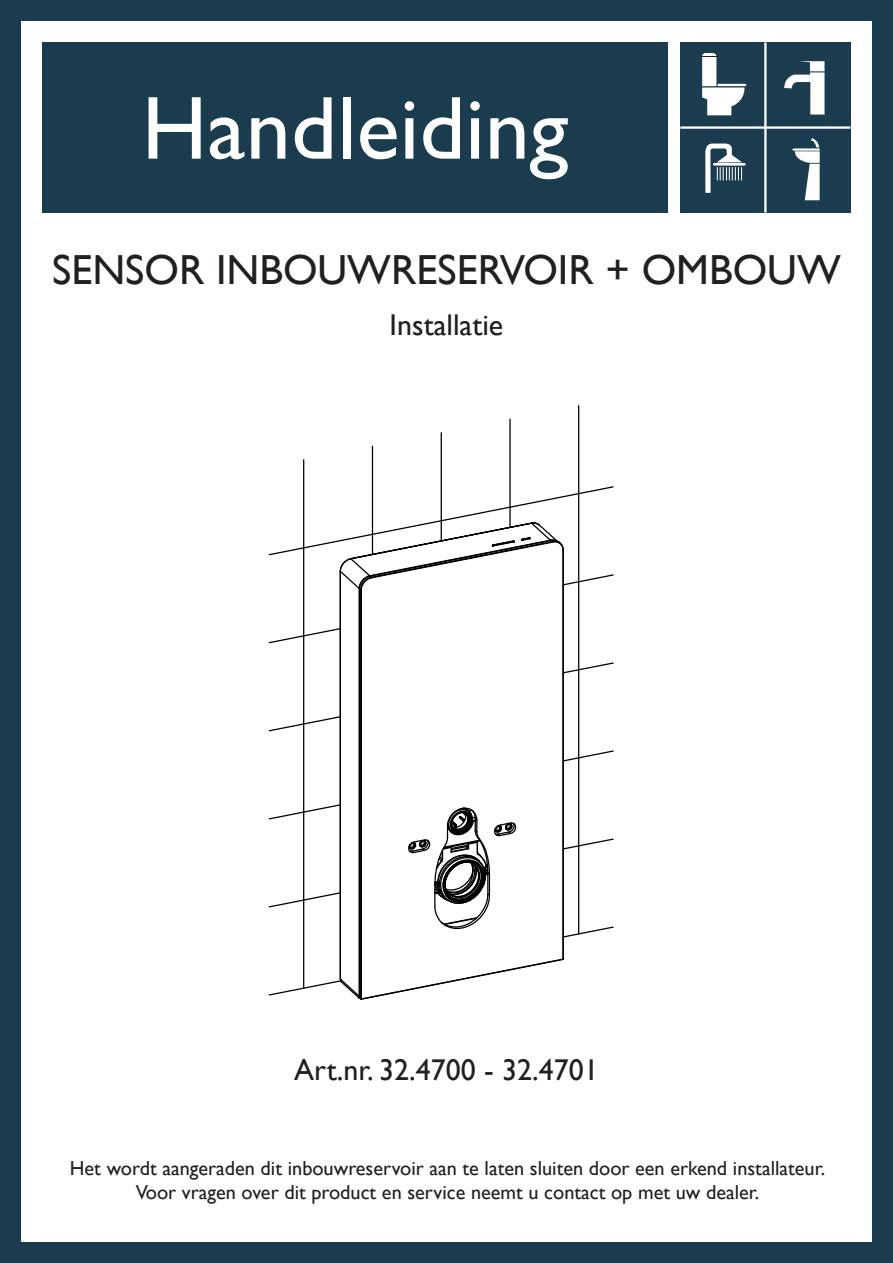
<style>
.page{position:relative;width:893px;height:1263px;background:#1a3c4e}
.page>*{position:absolute;margin:0;border:0;box-sizing:border-box;transform-origin:0 0}
.t1{font:90px "Gill Sans";color:#fff}
.t2{font:42px "Gill Sans";color:#231f20}
.t3{font:30px "Gill Sans";color:#231f20}
.t4{font:20.25px "Gill Sans";color:#231f20}
</style>
<div class="page">
<div style="left:21px;top:21px;width:851px;height:1221px;background:#fff"></div>
<div style="left:43px;top:43px;width:625px;height:170px;background:#1a3c4e"></div>
<div style="left:680px;top:43px;width:170px;height:170px;background:#1a3c4e"></div>
<svg style="left:701px;top:53px;width:46px;height:62px"></svg>
<hr style="left:680px;top:126px;width:170px;height:3px;background:#fff">
<hr style="left:764px;top:43px;width:2px;height:170px;background:#fff">
<svg style="left:792px;top:138px;width:28px;height:62px"></svg>
<svg style="left:784px;top:61px;width:40px;height:54px"></svg>
<hr style="left:714px;top:163px;width:30px;height:3px;background:#fff">
<svg style="left:705px;top:143px;width:37px;height:50px"></svg>
<svg style="left:564px;top:926px;width:50px;height:12px"></svg>
<hr style="left:303px;top:460px;width:1px;height:528px;background:#000">
<svg style="left:564px;top:838px;width:50px;height:12px"></svg>
<svg style="left:268px;top:891px;width:72px;height:17px"></svg>
<hr style="left:372px;top:446px;width:1px;height:108px;background:#000">
<svg style="left:564px;top:749px;width:50px;height:13px"></svg>
<svg style="left:268px;top:803px;width:72px;height:17px"></svg>
<hr style="left:441px;top:433px;width:1px;height:108px;background:#000">
<svg style="left:564px;top:661px;width:50px;height:13px"></svg>
<svg style="left:268px;top:715px;width:72px;height:17px"></svg>
<hr style="left:509px;top:419px;width:2px;height:108px;background:#000">
<svg style="left:268px;top:627px;width:72px;height:17px"></svg>
<hr style="left:578px;top:406px;width:1px;height:528px;background:#000">
<hr style="left:562px;top:550px;width:2px;height:409px;background:#000">
<hr style="left:361px;top:590px;width:1px;height:408px;background:#000">
<hr style="left:360px;top:590px;width:1px;height:408px;background:#000">
<hr style="left:359px;top:588px;width:1px;height:408px;background:#000">
<hr style="left:340px;top:571px;width:1px;height:408px;background:#000">
<svg style="left:408px;top:807px;width:108px;height:123px"></svg>
<svg style="left:268px;top:958px;width:296px;height:42px"></svg>
<svg style="left:268px;top:485px;width:346px;height:107px"></svg>
<p class="t1" style="left:148px;top:75px;width:428px">Handleiding</p>
<p class="t1" style="left:291px;top:75px;width:279px">didg</p>
<p class="t2" style="left:52px;top:245px;width:790px">SENSOR INBOUWRESERVOIR + OMBOUW</p>
<p class="t3" style="left:390px;top:307px;width:115px">Installatie</p>
<p class="t3" style="left:294px;top:1052px;width:306px">Art.nr. 32.4700 - 32.4701</p>
<p class="t4" style="left:70px;top:1156px;width:757px">Het wordt aangeraden dit inbouwreservoir aan te laten sluiten door een erkend installateur.</p>
<p class="t4" style="left:136px;top:1180px;width:625px">Voor vragen over dit product en service neemt u contact op met uw dealer.</p>
</div>
